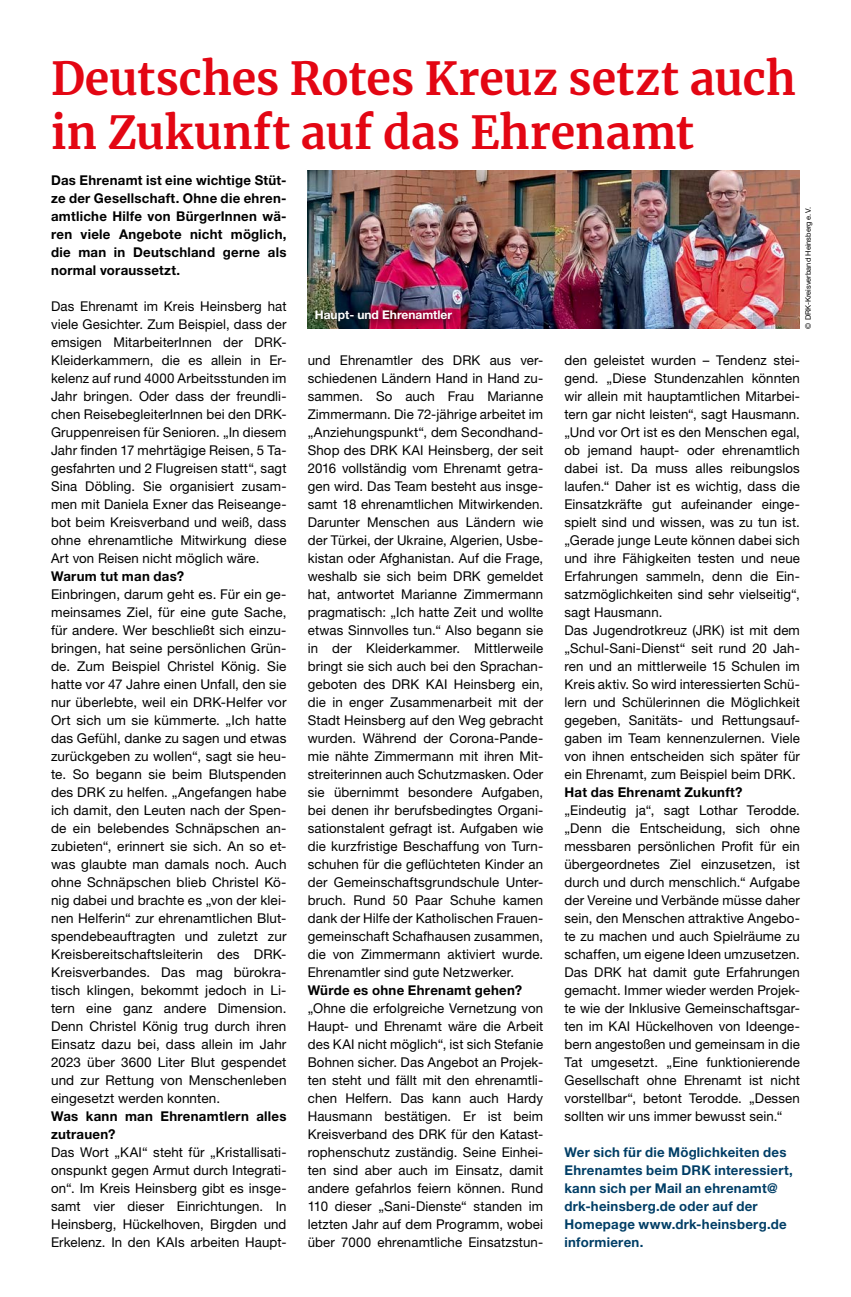
<style>
.page{position:relative;width:851px;height:1297px;background:#fff}
.page>*{position:absolute;margin:0;border:0;box-sizing:border-box;transform-origin:0 0}
.MGB_Headline{font:700 45px/54px "Merriweather";color:#e30613}
.MGB_Copy{font:13.5px/18px "Helvetica Neue LT Pro";letter-spacing:.01em;color:#000;text-align:justify}
.MGB_Copy-2{font:700 13.5px/18px "Helvetica Neue LT Pro";letter-spacing:.02em;color:#000;text-align:justify}
.MGB_Info{font:700 13.5px/18px "Helvetica Neue LT Pro";letter-spacing:.02em;color:#003e66}
.MGB_BU{font:700 12px "Helvetica Neue LT Pro";color:#fff}
.MGB_Fotocredits{font:7.5px "Helvetica Neue LT Pro";color:#000}
</style>
<div class="page">
<img style="left:308px;top:171px;width:491px;height:158px">
<div style="left:309px;top:304px;width:152px;height:26px;background:#000;opacity:.75"></div>
<p class="MGB_Headline" style="left:51px;top:51px;width:746px">Deutsches Rotes Kreuz setzt auch in Zukunft auf das Ehrenamt</p>
<p class="MGB_Copy-2" style="left:51px;top:170px;width:237px">Das Ehrenamt ist eine wichtige Stüt&shy;ze der Gesellschaft. Ohne die ehren&shy;amtliche Hilfe von BürgerInnen wä&shy;ren viele Angebote nicht möglich, die man in Deutschland gerne als normal voraussetzt.</p>
<p class="MGB_Copy" style="left:51px;top:296px;width:237px">Das Ehrenamt im Kreis Heinsberg hat viele Gesichter. Zum Beispiel, dass der emsigen MitarbeiterInnen der DRK-Kleiderkammern, die es allein in Er&shy;kelenz auf rund 4000 Arbeitsstunden im Jahr bringen. Oder dass der freundli&shy;chen ReisebegleiterInnen bei den DRK-Gruppenreisen für Senioren. „In diesem Jahr finden 17 mehrtägige Reisen, 5 Ta&shy;gesfahrten und 2 Flugreisen statt“, sagt Sina Döbling. Sie organisiert zusam&shy;men mit Daniela Exner das Reiseange&shy;bot beim Kreisverband und weiß, dass ohne ehrenamtliche Mitwirkung diese Art von Reisen nicht möglich wäre.</p>
<p class="MGB_Copy-2" style="left:51px;top:566px;width:134px">Warum tut man das?</p>
<p class="MGB_Copy" style="left:51px;top:584px;width:237px">Einbringen, darum geht es. Für ein ge&shy;meinsames Ziel, für eine gute Sache, für andere. Wer beschließt sich einzu&shy;bringen, hat seine persönlichen Grün&shy;de. Zum Beispiel Christel König. Sie hatte vor 47 Jahre einen Unfall, den sie nur überlebte, weil ein DRK-Helfer vor Ort sich um sie kümmerte. „Ich hatte das Gefühl, danke zu sagen und etwas zurückgeben zu wollen“, sagt sie heu&shy;te. So begann sie beim Blutspenden des DRK zu helfen. „Angefangen habe ich damit, den Leuten nach der Spen&shy;de ein belebendes Schnäpschen an&shy;zubieten“, erinnert sie sich. An so et&shy;was glaubte man damals noch. Auch ohne Schnäpschen blieb Christel Kö&shy;nig dabei und brachte es „von der klei&shy;nen Helferin“ zur ehrenamtlichen Blut&shy;spendebeauftragten und zuletzt zur Kreisbereitschaftsleiterin des DRK-Kreisverbandes. Das mag bürokra&shy;tisch klingen, bekommt jedoch in Li&shy;tern eine ganz andere Dimension.<br>Denn Christel König trug durch ihren Einsatz dazu bei, dass allein im Jahr 2023 über 3600 Liter Blut gespendet und zur Rettung von Menschenleben eingesetzt werden konnten.</p>
<p class="MGB_Copy-2" style="left:51px;top:1106px;width:237px">Was kann man Ehrenamtlern alles zutrauen?</p>
<p class="MGB_Copy" style="left:51px;top:1142px;width:237px">Das Wort „KAI“ steht für „Kristallisati&shy;onspunkt gegen Armut durch Integrati&shy;on“. Im Kreis Heinsberg gibt es insge&shy;samt vier dieser Einrichtungen. In Heinsberg, Hückelhoven, Birgden und Erkelenz. In den KAIs arbeiten Haupt-</p>
<p class="MGB_Fotocredits" style="left:803px;top:329px;width:123px;rotate:-90deg">© DRK-Kreisverband Heinsberg e.V.</p>
<p class="MGB_BU" style="left:315px;top:307px;width:139px">Haupt- und Ehrenamtler</p>
<p class="MGB_Copy" style="left:308px;top:350px;width:237px">und Ehrenamtler des DRK aus ver&shy;schiedenen Ländern Hand in Hand zu&shy;sammen. So auch Frau Marianne Zimmermann. Die 72-jährige arbeitet im „Anziehungspunkt“, dem Secondhand-Shop des DRK KAI Heinsberg, der seit 2016 vollständig vom Ehrenamt getra&shy;gen wird. Das Team besteht aus insge&shy;samt 18 ehrenamtlichen Mitwirkenden.<br>Darunter Menschen aus Ländern wie der Türkei, der Ukraine, Algerien, Usbe&shy;kistan oder Afghanistan. Auf die Frage, weshalb sie sich beim DRK gemeldet hat, antwortet Marianne Zimmermann pragmatisch: „Ich hatte Zeit und wollte etwas Sinnvolles tun.“ Also begann sie in der Kleiderkammer. Mittlerweile bringt sie sich auch bei den Sprachan&shy;geboten des DRK KAI Heinsberg ein, die in enger Zusammenarbeit mit der Stadt Heinsberg auf den Weg gebracht wurden. Während der Corona-Pande&shy;mie nähte Zimmermann mit ihren Mit&shy;streiterinnen auch Schutzmasken. Oder sie übernimmt besondere Aufgaben, bei denen ihr berufsbedingtes Organi&shy;sationstalent gefragt ist. Aufgaben wie die kurzfristige Beschaffung von Turn&shy;schuhen für die geflüchteten Kinder an der Gemeinschaftsgrundschule Unter&shy;bruch. Rund 50 Paar Schuhe kamen dank der Hilfe der Katholischen Frauen&shy;gemeinschaft Schafhausen zusammen, die von Zimmermann aktiviert wurde.<br>Ehrenamtler sind gute Netzwerker.</p>
<p class="MGB_Copy-2" style="left:308px;top:980px;width:216px">Würde es ohne Ehrenamt gehen?</p>
<p class="MGB_Copy" style="left:308px;top:998px;width:237px">„Ohne die erfolgreiche Vernetzung von Haupt- und Ehrenamt wäre die Arbeit des KAI nicht möglich“, ist sich Stefanie Bohnen sicher. Das Angebot an Projek&shy;ten steht und fällt mit den ehrenamtli&shy;chen Helfern. Das kann auch Hardy Hausmann bestätigen. Er ist beim Kreisverband des DRK für den Katast&shy;rophenschutz zuständig. Seine Einhei&shy;ten sind aber auch im Einsatz, damit andere gefahrlos feiern können. Rund 110 dieser „Sani-Dienste“ standen im letzten Jahr auf dem Programm, wobei über 7000 ehrenamtliche Einsatzstun-</p>
<p class="MGB_Copy" style="left:564px;top:350px;width:237px">den geleistet wurden – Tendenz stei&shy;gend. „Diese Stundenzahlen könnten wir allein mit hauptamtlichen Mitarbei&shy;tern gar nicht leisten“, sagt Hausmann. „Und vor Ort ist es den Menschen egal, ob jemand haupt- oder ehrenamtlich dabei ist. Da muss alles reibungslos laufen.“ Daher ist es wichtig, dass die Einsatzkräfte gut aufeinander einge&shy;spielt sind und wissen, was zu tun ist. „Gerade junge Leute können dabei sich und ihre Fähigkeiten testen und neue Erfahrungen sammeln, denn die Ein&shy;satzmöglichkeiten sind sehr vielseitig“, sagt Hausmann.</p>
<p class="MGB_Copy" style="left:564px;top:620px;width:237px">Das Jugendrotkreuz (JRK) ist mit dem „Schul-Sani-Dienst“ seit rund 20 Jah&shy;ren und an mittlerweile 15 Schulen im Kreis aktiv. So wird interessierten Schü&shy;lern und Schülerinnen die Möglichkeit gegeben, Sanitäts- und Rettungsauf&shy;gaben im Team kennenzulernen. Viele von ihnen entscheiden sich später für ein Ehrenamt, zum Beispiel beim DRK.</p>
<p class="MGB_Copy-2" style="left:564px;top:782px;width:180px">Hat das Ehrenamt Zukunft?</p>
<p class="MGB_Copy" style="left:564px;top:800px;width:237px">„Eindeutig ja“, sagt Lothar Terodde. „Denn die Entscheidung, sich ohne messbaren persönlichen Profit für ein übergeordnetes Ziel einzusetzen, ist durch und durch menschlich.“ Aufgabe der Vereine und Verbände müsse daher sein, den Menschen attraktive Angebo&shy;te zu machen und auch Spielräume zu schaffen, um eigene Ideen umzusetzen.<br>Das DRK hat damit gute Erfahrungen gemacht. Immer wieder werden Projek&shy;te wie der Inklusive Gemeinschaftsgar&shy;ten im KAI Hückelhoven von Ideenge&shy;bern angestoßen und gemeinsam in die Tat umgesetzt. „Eine funktionierende Gesellschaft ohne Ehrenamt ist nicht vorstellbar“, betont Terodde. „Dessen sollten wir uns immer bewusst sein.“</p>
<p class="MGB_Info" style="left:564px;top:1142px;width:230px">Wer sich für die Möglichkeiten des<br>Ehrenamtes beim DRK interessiert, kann sich per Mail an ehrenamt@ drk-heinsberg.de oder auf der<br>Homepage www.drk-heinsberg.de informieren.</p>
</div>
